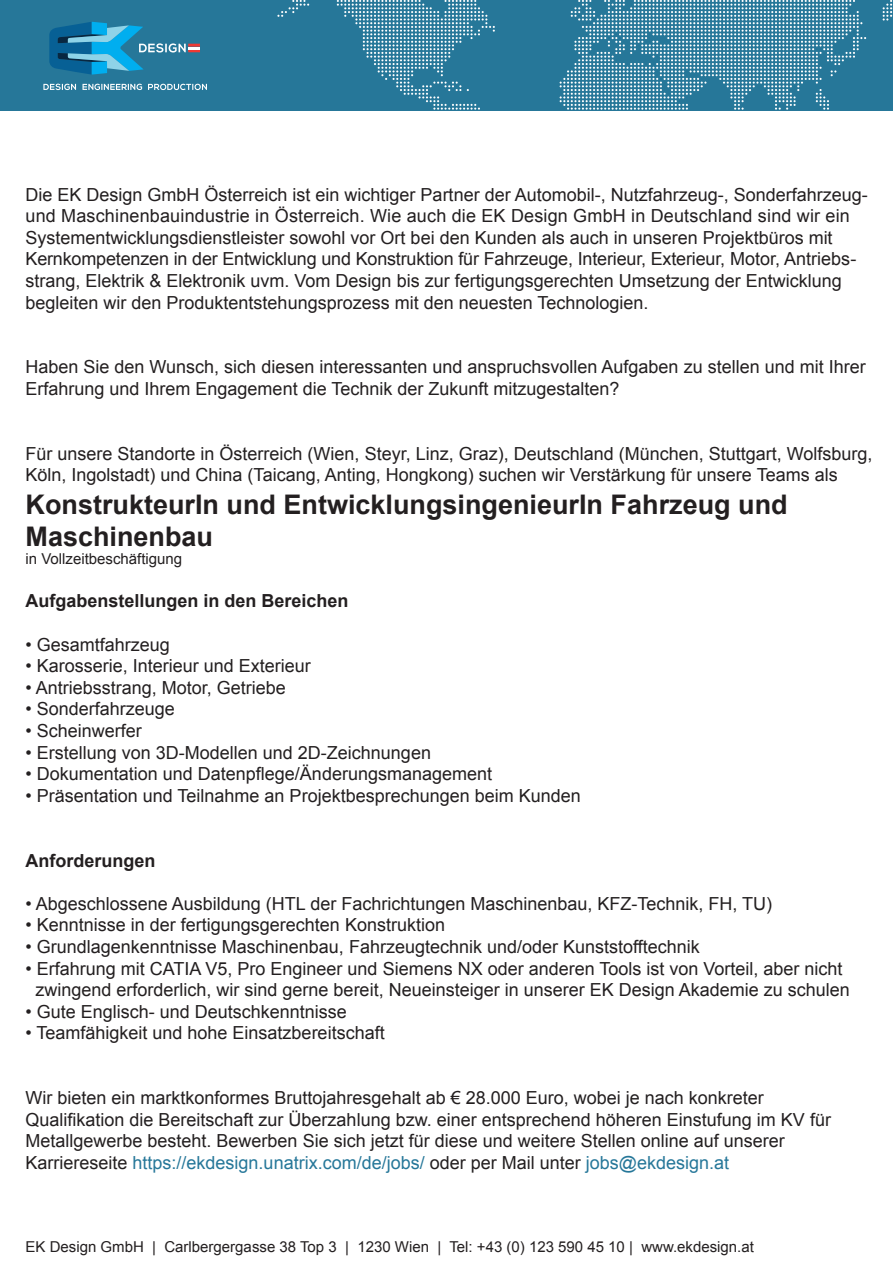
<style>
.page{position:relative;width:893px;height:1263px;background:#fff}
.page>*{position:absolute;margin:0;border:0;box-sizing:border-box;transform-origin:0 0}
.t1{font:700 27px/32.4px "Arial";color:#231f20}
.t2{font:18px/21.6px "Arial";color:#231f20}
.t3{font:700 18px "Arial";color:#231f20}
.t4{font:15px "Arial";color:#231f20}
.s1{color:#267799}
</style>
<div class="page">
<div style="left:0;top:0;width:893px;height:111px;background:#267799"></div>
<svg style="left:883px;top:0;width:9px;height:21px"></svg>
<svg style="left:337px;top:0;width:158px;height:110px"></svg>
<svg style="left:277px;top:0;width:32px;height:17px"></svg>
<svg style="left:560px;top:0;width:306px;height:110px"></svg>
<svg style="left:43px;top:84px;width:33px;height:6px"></svg>
<svg style="left:83px;top:84px;width:59px;height:6px"></svg>
<svg style="left:148px;top:84px;width:59px;height:6px"></svg>
<svg style="left:49px;top:22px;width:151px;height:53px"></svg>
<p class="t2" style="left:26px;top:184px;width:844px">Die EK Design GmbH Österreich ist ein wichtiger Partner der Automobil-, Nutzfahrzeug-, Sonderfahrzeug&shy;und Maschinenbauindustrie in Österreich. Wie auch die EK Design GmbH in Deutschland sind wir ein Systementwicklungsdienstleister sowohl vor Ort bei den Kunden als auch in unseren Projektbüros mit Kernkompetenzen in der Entwicklung und Konstruktion für Fahrzeuge, Interieur, Exterieur, Motor, Antriebs&shy;strang, Elektrik &amp; Elektronik uvm. Vom Design bis zur fertigungsgerechten Umsetzung der Entwicklung begleiten wir den Produktentstehungsprozess mit den neuesten Technologien.</p>
<p class="t2" style="left:26px;top:356px;width:842px">Haben Sie den Wunsch, sich diesen interessanten und anspruchsvollen Aufgaben zu stellen und mit Ihrer<br>Erfahrung und Ihrem Engagement die Technik der Zukunft mitzugestalten?</p>
<p class="t2" style="left:26px;top:443px;width:849px">Für unsere Standorte in Österreich (Wien, Steyr, Linz, Graz), Deutschland (München, Stuttgart, Wolfsburg,<br>Köln, Ingolstadt) und China (Taicang, Anting, Hongkong) suchen wir Verstärkung für unsere Teams als</p>
<h1 class="t1" style="left:26px;top:489px;width:764px">KonstrukteurIn und EntwicklungsingenieurIn Fahrzeug und<br>Maschinenbau</h1>
<p class="t4" style="left:26px;top:549px;width:158px">in Vollzeitbeschäftigung</p>
<p class="t3" style="left:26px;top:589px;width:325px">Aufgabenstellungen in den Bereichen</p>
<p class="t2" style="left:26px;top:634px;width:146px">• Gesamtfahrzeug</p>
<p class="t2" style="left:26px;top:655px;width:287px">• Karosserie, Interieur und Exterieur</p>
<p class="t2" style="left:26px;top:677px;width:262px">• Antriebsstrang, Motor, Getriebe</p>
<p class="t2" style="left:26px;top:698px;width:151px">• Sonderfahrzeuge</p>
<p class="t2" style="left:26px;top:720px;width:118px">• Scheinwerfer</p>
<p class="t2" style="left:26px;top:742px;width:407px">• Erstellung von 3D-Modellen und 2D-Zeichnungen</p>
<p class="t2" style="left:26px;top:763px;width:468px">• Dokumentation und Datenpflege/Änderungsmanagement</p>
<p class="t2" style="left:26px;top:785px;width:557px">• Präsentation und Teilnahme an Projektbesprechungen beim Kunden</p>
<p class="t3" style="left:26px;top:848px;width:131px">Anforderungen</p>
<p class="t2" style="left:26px;top:893px;width:748px">• Abgeschlossene Ausbildung (HTL der Fachrichtungen Maschinenbau, KFZ-Technik, FH, TU)</p>
<p class="t2" style="left:26px;top:914px;width:421px">• Kenntnisse in der fertigungsgerechten Konstruktion</p>
<p class="t2" style="left:26px;top:936px;width:676px">• Grundlagenkenntnisse Maschinenbau, Fahrzeugtechnik und/oder Kunststofftechnik</p>
<p class="t2" style="left:26px;top:958px;width:826px;text-align:center">• Erfahrung mit CATIA V5, Pro Engineer und Siemens NX oder anderen Tools ist von Vorteil, aber nicht zwingend erforderlich, wir sind gerne bereit, Neueinsteiger in unserer EK Design Akademie zu schulen</p>
<p class="t2" style="left:26px;top:1001px;width:323px">• Gute Englisch- und Deutschkenntnisse</p>
<p class="t2" style="left:26px;top:1022px;width:361px">• Teamfähigkeit und hohe Einsatzbereitschaft</p>
<p class="t2" style="left:26px;top:1087px;width:807px">Wir bieten ein marktkonformes Bruttojahresgehalt ab € 28.000 Euro, wobei je nach konkreter Qualifikation die Bereitschaft zur Überzahlung bzw. einer entsprechend höheren Einstufung im KV für Metallgewerbe besteht. Bewerben Sie sich jetzt für diese und weitere Stellen online auf unserer Karriereseite <span class="s1">https://ekdesign.unatrix.com/de/jobs/</span> oder per Mail unter <span class="s1">jobs@ekdesign.at</span></p>
<p class="t4" style="left:26px;top:1237px;width:730px">EK Design GmbH | Carlbergergasse 38 Top 3 | 1230 Wien | Tel: +43 (0) 123 590 45 10 | www.ekdesign.at</p>
</div>
